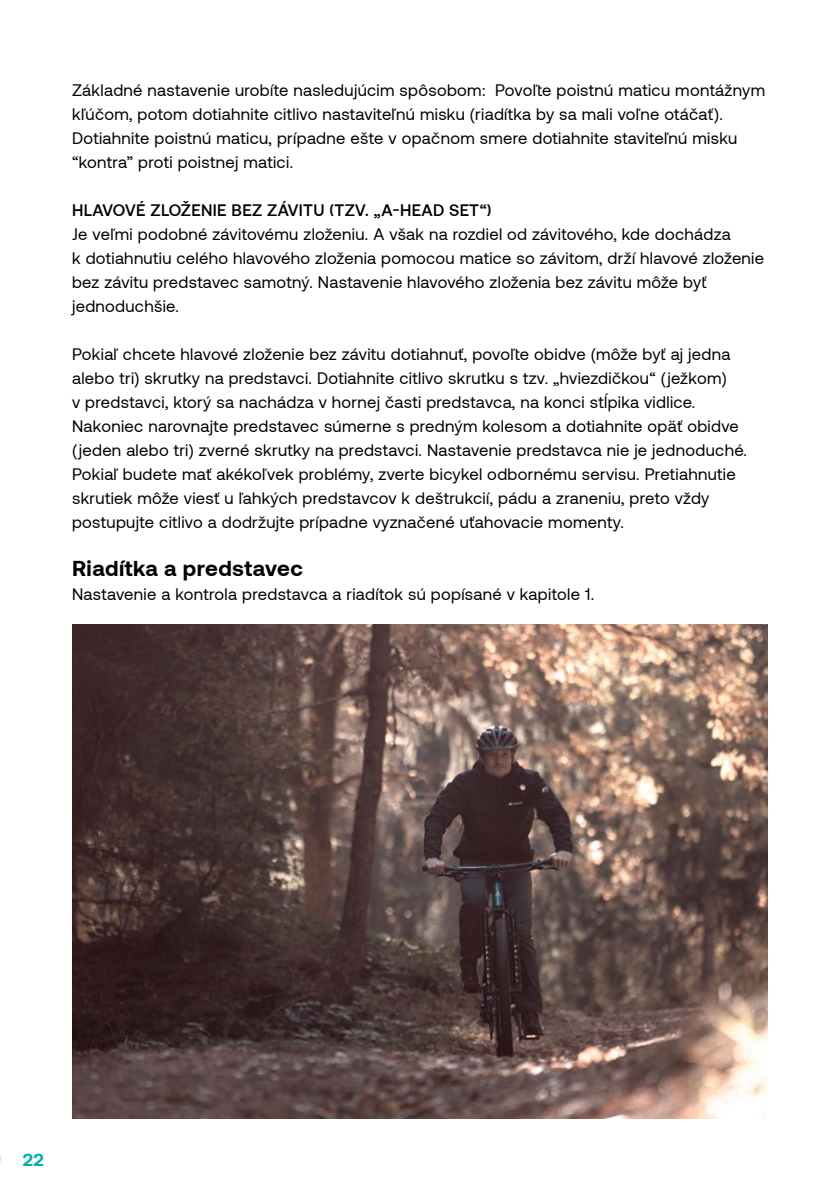
<style>
.page{position:relative;width:840px;height:1191px;background:#fff}
.page>*{position:absolute;margin:0;border:0;box-sizing:border-box;transform-origin:0 0}
.t1{font:700 22px "Aeonik";letter-spacing:.02em;color:#000}
.t2{font:700 18px "Aeonik";color:#00b0ad}
.t3{font:16.6px/24px "Aeonik";letter-spacing:.02em;color:#000}
.t4{font:500 16.6px "Aeonik";letter-spacing:.02em;color:#000}
</style>
<div class="page">
<img style="left:72px;top:624px;width:695px;height:495px">
<p class="t3" style="left:72px;top:78px;width:694px">Základné nastavenie urobíte nasledujúcim spôsobom: Povoľte poistnú maticu montážnym kľúčom, potom dotiahnite citlivo nastaviteľnú misku (riadítka by sa mali voľne otáčať).<br>Dotiahnite poistnú maticu, prípadne ešte v opačnom smere dotiahnite staviteľnú misku “kontra” proti poistnej matici.</p>
<p class="t4" style="left:72px;top:201px;width:421px">HLAVOVÉ ZLOŽENIE BEZ ZÁVITU (TZV. „A-HEAD SET“)</p>
<p class="t3" style="left:72px;top:222px;width:693px">Je veľmi podobné závitovému zloženiu. A však na rozdiel od závitového, kde dochádza<br>k dotiahnutiu celého hlavového zloženia pomocou matice so závitom, drží hlavové zloženie bez závitu predstavec samotný. Nastavenie hlavového zloženia bez závitu môže byť jednoduchšie.</p>
<p class="t3" style="left:72px;top:342px;width:676px">Pokiaľ chcete hlavové zloženie bez závitu dotiahnuť, povoľte obidve (môže byť aj jedna alebo tri) skrutky na predstavci. Dotiahnite citlivo skrutku s tzv. „hviezdičkou“ (ježkom)<br>v predstavci, ktorý sa nachádza v hornej časti predstavca, na konci stĺpika vidlice.<br>Nakoniec narovnajte predstavec súmerne s predným kolesom a dotiahnite opäť obidve (jeden alebo tri) zverné skrutky na predstavci. Nastavenie predstavca nie je jednoduché.<br>Pokiaľ budete mať akékoľvek problémy, zverte bicykel odbornému servisu. Pretiahnutie skrutiek môže viesť u ľahkých predstavcov k deštrukcií, pádu a zraneniu, preto vždy postupujte citlivo a dodržujte prípadne vyznačené uťahovacie momenty.</p>
<h1 class="t1" style="left:72px;top:556px;width:232px">Riadítka a predstavec</h1>
<p class="t3" style="left:72px;top:582px;width:523px">Nastavenie a kontrola predstavca a riadítok sú popísané v kapitole 1.</p>
<p class="t2" style="left:23px;top:1149px;width:23px">22</p>
</div>
